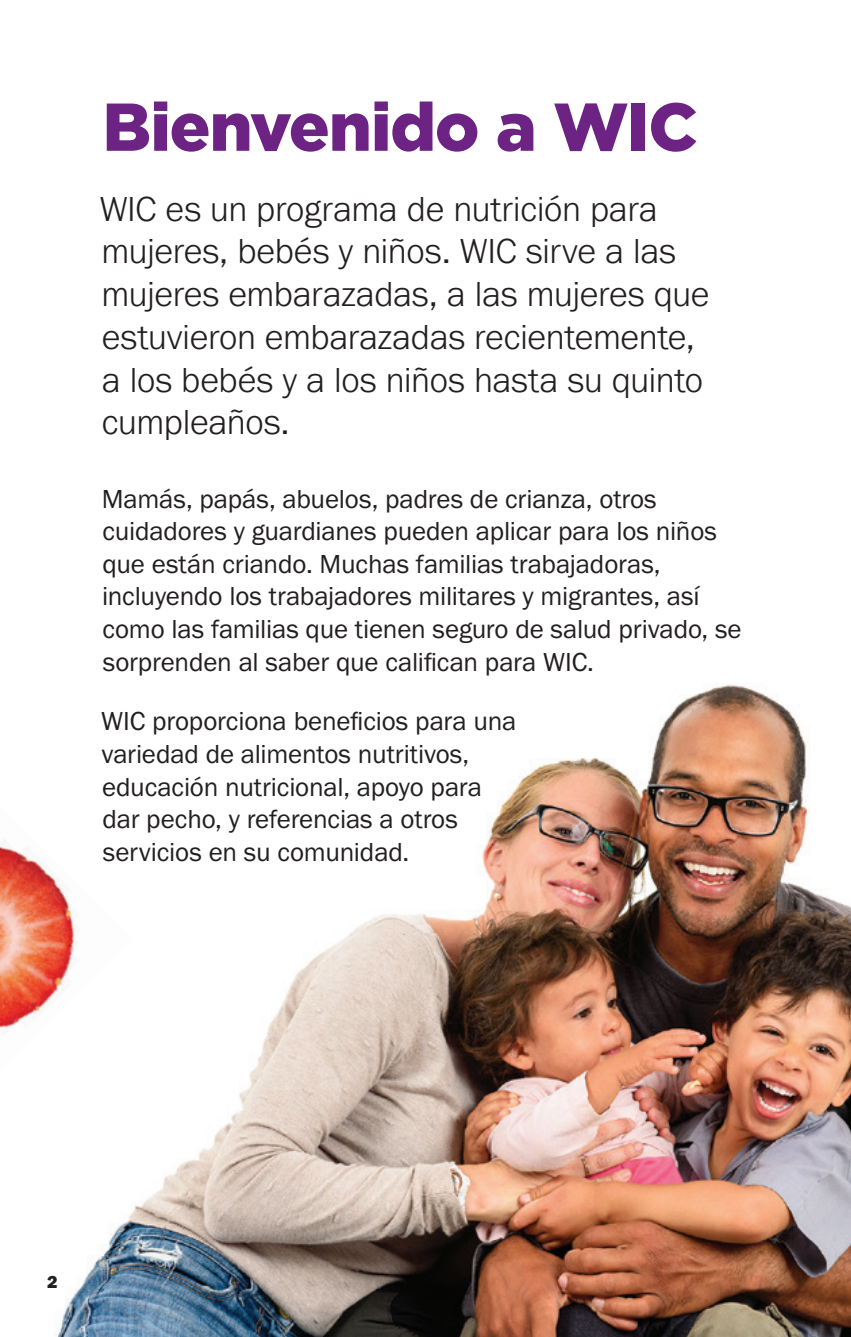
<style>
.page{position:relative;width:851px;height:1337px;background:#fff}
.page>*{position:absolute;margin:0;border:0;box-sizing:border-box;transform-origin:0 0}
.t1{font:900 67.5px "Gotham";letter-spacing:-.015em;color:#6d2383}
.t2{font:300 36px/42.8px "Franklin Gothic URW";letter-spacing:-.01em;color:#231f20}
.t3{font:27px/32.6px "Franklin Gothic URW Boo";letter-spacing:-.005em;color:#231f20}
.t4{font:18px "Franklin Gothic URW Hea";color:#231f20}
</style>
<div class="page">
<img style="left:55px;top:684px;width:795px;height:652px">
<img style="left:0;top:805px;width:134px;height:267px">
<h2 class="t1" style="left:103px;top:80px;width:596px">Bienvenido a WIC</h2>
<p class="t2" style="left:100px;top:186px;width:611px">WIC es un programa de nutrición para mujeres, bebés y niños. WIC sirve a las mujeres embarazadas, a las mujeres que estuvieron embarazadas recientemente, a los bebés y a los niños hasta su quinto cumpleaños.</p>
<p class="t3" style="left:102px;top:482px;width:641px">Mamás, papás, abuelos, padres de crianza, otros cuidadores y guardianes pueden aplicar para los niños que están criando. Muchas familias trabajadoras, incluyendo los trabajadores militares y migrantes, así como las familias que tienen seguro de salud privado, se sorprenden al saber que califican para WIC.</p>
<p class="t3" style="left:101px;top:704px;width:416px">WIC proporciona beneficios para una variedad de alimentos nutritivos, educación nutricional, apoyo para dar pecho, y referencias a otros servicios en su comunidad.</p>
<p class="t4" style="left:47px;top:1270px;width:12px">2</p>
</div>
